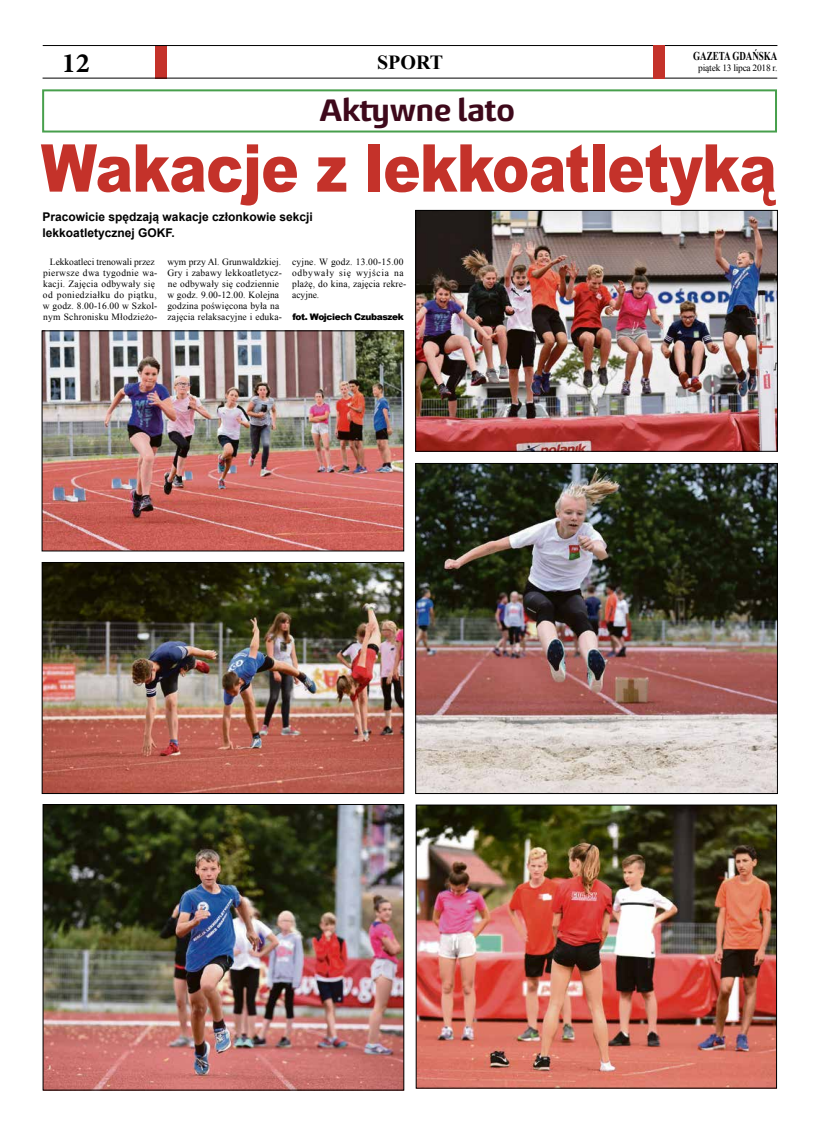
<style>
.page{position:relative;width:820px;height:1134px;background:#fff}
.page>*{position:absolute;margin:0;border:0;box-sizing:border-box;transform-origin:0 0}
.t1{font:900 66px "Arial";letter-spacing:-.01em;color:#c4322a;scale:.85 1}
.t2{font:700 31px "Energa";letter-spacing:-.03em;color:#3e091b}
.t3{font:700 28px "Minion Pro";color:#000}
.t4{font:700 20px "Times New Roman";color:#000}
.t5{font:700 12px/15.5px "Arial";color:#000}
.t6{font:700 12px "Times New Roman";color:#000;scale:.75 1}
.t7{font:9.5px/11px "Times New Roman";letter-spacing:.02em;color:#000}
.t8{font:9.5px "Times New Roman";letter-spacing:-.03em;color:#000}
.t9{font:900 9px "Arial";letter-spacing:-.04em;color:#000}
</style>
<div class="page">
<div style="left:156px;top:45px;width:11px;height:33px;background:#c4322a"></div>
<hr style="left:43px;top:45px;width:734px;height:1px;background:#000">
<hr style="left:43px;top:78px;width:734px;height:1px;background:#000">
<div style="left:652px;top:45px;width:12px;height:33px;background:#c4322a"></div>
<div style="left:42px;top:89px;width:734px;height:44px;background:#fff;border:2px solid #479f4c"></div>
<img style="left:417px;top:212px;width:358px;height:238px">
<div style="left:415px;top:210px;width:362px;height:242px;border:1px solid #000"></div>
<img style="left:44px;top:332px;width:358px;height:217px">
<div style="left:42px;top:330px;width:362px;height:221px;border:1px solid #000"></div>
<img style="left:417px;top:465px;width:358px;height:327px">
<div style="left:415px;top:463px;width:362px;height:331px;border:1px solid #000"></div>
<img style="left:44px;top:564px;width:358px;height:228px">
<div style="left:42px;top:562px;width:362px;height:232px;border:1px solid #000"></div>
<img style="left:417px;top:806px;width:357px;height:281px">
<div style="left:415px;top:804px;width:361px;height:285px;border:1px solid #000"></div>
<img style="left:45px;top:806px;width:357px;height:282px">
<div style="left:43px;top:804px;width:361px;height:286px;border:1px solid #000"></div>
<p class="t6" style="left:693px;top:47px;width:114px">GAZETA GDAŃSKA</p>
<h3 class="t3" style="left:62px;top:44px;width:30px">12</h3>
<h3 class="t4" style="left:377px;top:48px;width:67px">SPORT</h3>
<p class="t8" style="left:698px;top:61px;width:81px">piątek 13 lipca 2018 r.</p>
<h2 class="t2" style="left:318px;top:89px;width:198px">Aktywne lato</h2>
<h1 class="t1" style="left:41px;top:120px;width:866px">Wakacje z lekkoatletyką</h1>
<p class="t5" style="left:42px;top:210px;width:272px">Pracowicie spędzają wakacje członkowie sekcji lekkoatletycznej GOKF.</p>
<p class="t7" style="left:43px;top:257px;width:116px;text-align:center">Lekkoatleci trenowali przez pierwsze dwa tygodnie wa&shy;kacji. Zajęcia odbywały się od poniedziałku do piątku, w godz. 8.00-16.00 w Szkol&shy;nym Schronisku Młodzieżo-</p>
<p class="t7" style="left:167px;top:257px;width:116px">wym przy Al. Grunwaldzkiej.<br>Gry i zabawy lekkoatletycz&shy;ne odbywały się codziennie w godz. 9.00-12.00. Kolejna godzina poświęcona była na zajęcia relaksacyjne i eduka-</p>
<p class="t7" style="left:292px;top:257px;width:116px">cyjne. W godz. 13.00-15.00 odbywały się wyjścia na plażę, do kina, zajęcia rekre&shy;acyjne.</p>
<p class="t9" style="left:292px;top:310px;width:113px">fot. Wojciech Czubaszek</p>
</div>
